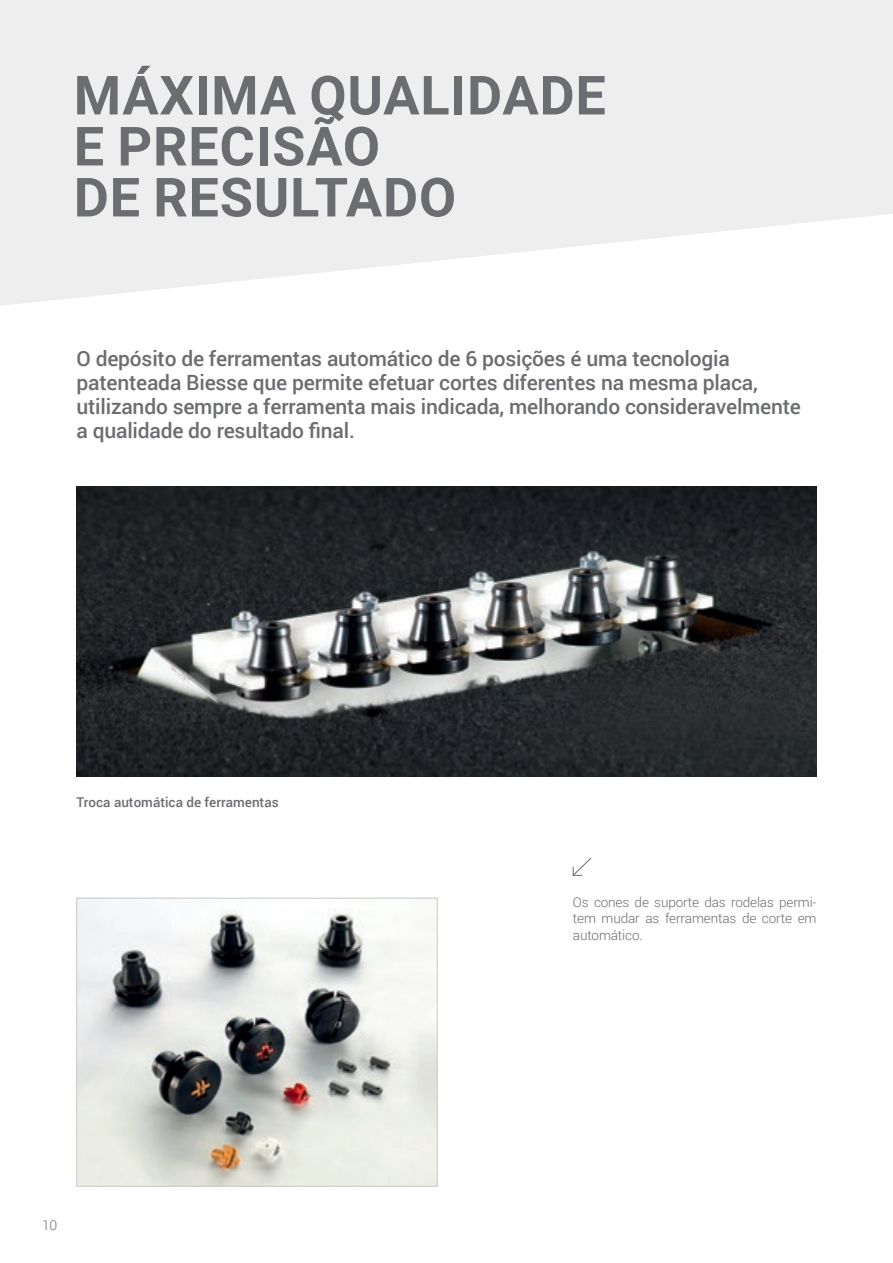
<style>
.page{position:relative;width:893px;height:1263px;background:#fff}
.page>*{position:absolute;margin:0;border:0;box-sizing:border-box;transform-origin:0 0}
.t1{font:700 54px/51px "Roboto";letter-spacing:.015em;color:#6c6d70}
.t2{font:500 21px/24px "Roboto";letter-spacing:-.01em;color:#6c6d70}
.t3{font:300 13.5px/16.2px "Roboto";letter-spacing:-.01em;color:#6c6d70;text-align:justify}
.t4{font:500 13.5px "Roboto";color:#6c6d70}
</style>
<div class="page">
<svg style="left:0;top:0;width:893px;height:306px;fill:#eeeeef"></svg>
<svg style="left:572px;top:857px;width:20px;height:19px"></svg>
<img style="left:79px;top:900px;width:356px;height:284px">
<div style="left:77px;top:898px;width:360px;height:288px;border:1px solid #c9cacc"></div>
<img style="left:77px;top:487px;width:739px;height:289px">
<p class="t1" style="left:74px;top:68px;width:534px">MÁXIMA QUALIDADE<br>E PRECISÃO<br>DE RESULTADO</p>
<p class="t2" style="left:77px;top:345px;width:726px">O depósito de ferramentas automático de 6 posições é uma tecnologia patenteada Biesse que permite efetuar cortes diferentes na mesma placa, utilizando sempre a ferramenta mais indicada, melhorando consideravelmente a qualidade do resultado final.</p>
<p class="t4" style="left:77px;top:793px;width:204px">Troca automática de ferramentas</p>
<p class="t3" style="left:42px;top:1216px;width:17px">10</p>
<p class="t3" style="left:573px;top:894px;width:245px">Os cones de suporte das rodelas permi&shy;tem mudar as ferramentas de corte em automático.</p>
</div>
